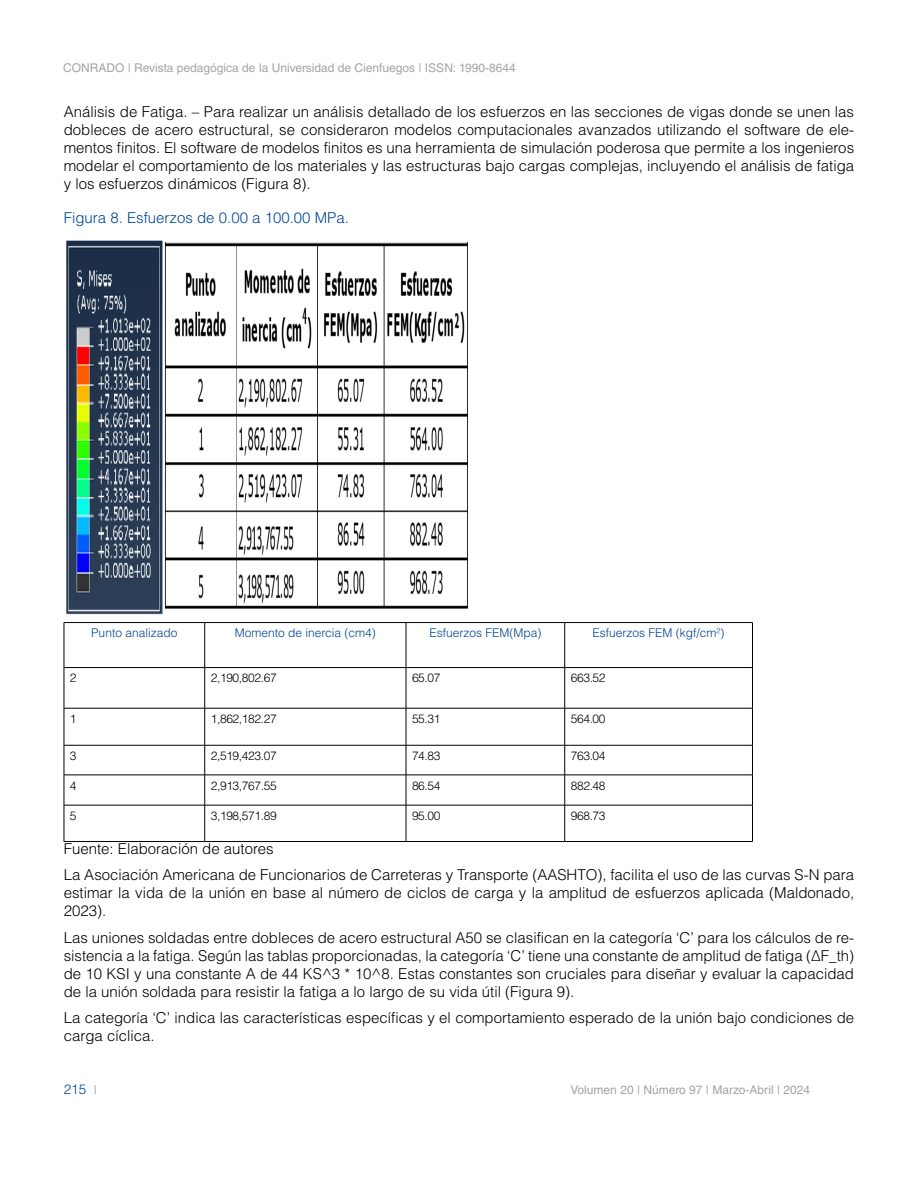
<style>
.page{position:relative;width:918px;height:1188px;background:#fff}
.page>*{position:absolute;margin:0;border:0;box-sizing:border-box;transform-origin:0 0}
.t1{font:300 15px/18px "Helvetica LT Std";color:#000}
.t2{font:300 15px "Helvetica LT Std";color:#004494}
.t3{font:300 13.5px "Helvetica LT Std";color:#004494}
.t4{font:300 12px "Helvetica LT Std";letter-spacing:-.03em;color:#000}
.t5{font:12px "Helvetica LT Std";color:#a3a4a6}
.t6{font:300 12px "Helvetica LT Std";color:#004494}
.s1{font-weight:400;font-size:12px;color:#a3a4a6}
</style>
<div class="page">
<img style="left:66px;top:240px;width:402px;height:375px">
<hr style="left:64px;top:622px;width:141px;height:1px;background:#000">
<hr style="left:64px;top:623px;width:1px;height:44px;background:#000">
<hr style="left:205px;top:622px;width:201px;height:1px;background:#000">
<hr style="left:204px;top:623px;width:1px;height:44px;background:#000">
<hr style="left:406px;top:622px;width:159px;height:1px;background:#000">
<hr style="left:406px;top:623px;width:1px;height:44px;background:#000">
<hr style="left:565px;top:622px;width:188px;height:1px;background:#000">
<hr style="left:564px;top:623px;width:1px;height:44px;background:#000">
<hr style="left:752px;top:623px;width:1px;height:44px;background:#000">
<hr style="left:64px;top:667px;width:141px;height:1px;background:#000">
<hr style="left:64px;top:668px;width:1px;height:40px;background:#000">
<hr style="left:205px;top:667px;width:201px;height:1px;background:#000">
<hr style="left:204px;top:668px;width:1px;height:40px;background:#000">
<hr style="left:406px;top:667px;width:159px;height:1px;background:#000">
<hr style="left:406px;top:668px;width:1px;height:40px;background:#000">
<hr style="left:565px;top:667px;width:188px;height:1px;background:#000">
<hr style="left:564px;top:668px;width:1px;height:40px;background:#000">
<hr style="left:752px;top:668px;width:1px;height:40px;background:#000">
<hr style="left:64px;top:708px;width:141px;height:1px;background:#000">
<hr style="left:64px;top:708px;width:1px;height:37px;background:#000">
<hr style="left:205px;top:708px;width:201px;height:1px;background:#000">
<hr style="left:204px;top:708px;width:1px;height:37px;background:#000">
<hr style="left:406px;top:708px;width:159px;height:1px;background:#000">
<hr style="left:406px;top:708px;width:1px;height:37px;background:#000">
<hr style="left:565px;top:708px;width:188px;height:1px;background:#000">
<hr style="left:564px;top:708px;width:1px;height:37px;background:#000">
<hr style="left:752px;top:708px;width:1px;height:37px;background:#000">
<hr style="left:64px;top:745px;width:141px;height:1px;background:#000">
<hr style="left:64px;top:745px;width:1px;height:30px;background:#000">
<hr style="left:205px;top:745px;width:201px;height:1px;background:#000">
<hr style="left:204px;top:745px;width:1px;height:30px;background:#000">
<hr style="left:406px;top:745px;width:159px;height:1px;background:#000">
<hr style="left:406px;top:745px;width:1px;height:30px;background:#000">
<hr style="left:565px;top:745px;width:188px;height:1px;background:#000">
<hr style="left:564px;top:745px;width:1px;height:30px;background:#000">
<hr style="left:752px;top:745px;width:1px;height:30px;background:#000">
<hr style="left:64px;top:775px;width:141px;height:1px;background:#000">
<hr style="left:64px;top:775px;width:1px;height:30px;background:#000">
<hr style="left:205px;top:775px;width:201px;height:1px;background:#000">
<hr style="left:204px;top:775px;width:1px;height:30px;background:#000">
<hr style="left:406px;top:775px;width:159px;height:1px;background:#000">
<hr style="left:406px;top:775px;width:1px;height:30px;background:#000">
<hr style="left:565px;top:775px;width:188px;height:1px;background:#000">
<hr style="left:564px;top:775px;width:1px;height:30px;background:#000">
<hr style="left:752px;top:775px;width:1px;height:30px;background:#000">
<hr style="left:64px;top:805px;width:141px;height:1px;background:#000">
<hr style="left:64px;top:805px;width:1px;height:36px;background:#000">
<hr style="left:205px;top:805px;width:201px;height:1px;background:#000">
<hr style="left:204px;top:805px;width:1px;height:36px;background:#000">
<hr style="left:406px;top:805px;width:159px;height:1px;background:#000">
<hr style="left:406px;top:805px;width:1px;height:36px;background:#000">
<hr style="left:565px;top:805px;width:188px;height:1px;background:#000">
<hr style="left:564px;top:805px;width:1px;height:36px;background:#000">
<hr style="left:752px;top:805px;width:1px;height:36px;background:#000">
<hr style="left:64px;top:841px;width:141px;height:1px;background:#000">
<hr style="left:205px;top:841px;width:201px;height:1px;background:#000">
<hr style="left:406px;top:841px;width:159px;height:1px;background:#000">
<hr style="left:565px;top:841px;width:188px;height:1px;background:#000">
<p class="t5" style="left:63px;top:61px;width:454px">CONRADO | Revista pedagógica de la Universidad de Cienfuegos | ISSN: 1990-8644</p>
<p class="t1" style="left:64px;top:103px;width:792px;text-align:justify">Análisis de Fatiga. – Para realizar un análisis detallado de los esfuerzos en las secciones de vigas donde se unen las dobleces de acero estructural, se consideraron modelos computacionales avanzados utilizando el software de ele&shy;mentos finitos. El software de modelos finitos es una herramienta de simulación poderosa que permite a los ingenieros modelar el comportamiento de los materiales y las estructuras bajo cargas complejas, incluyendo el análisis de fatiga y los esfuerzos dinámicos (Figura 8).</p>
<p class="t2" style="left:64px;top:208px;width:287px">Figura 8. Esfuerzos de 0.00 a 100.00 MPa.</p>
<p class="t6" style="left:91px;top:625px;width:88px">Punto analizado</p>
<p class="t6" style="left:235px;top:625px;width:143px">Momento de inercia (cm4)</p>
<p class="t6" style="left:429px;top:625px;width:114px">Esfuerzos FEM(Mpa)</p>
<p class="t6" style="left:593px;top:625px;width:134px">Esfuerzos FEM (kgf/cm²)</p>
<p class="t4" style="left:70px;top:670px;width:8px">2</p>
<p class="t4" style="left:211px;top:670px;width:68px">2,190,802.67</p>
<p class="t4" style="left:412px;top:670px;width:30px">65.07</p>
<p class="t4" style="left:571px;top:670px;width:36px">663.52</p>
<p class="t4" style="left:70px;top:711px;width:8px">1</p>
<p class="t4" style="left:211px;top:711px;width:68px">1,862,182.27</p>
<p class="t4" style="left:412px;top:711px;width:30px">55.31</p>
<p class="t4" style="left:571px;top:711px;width:36px">564.00</p>
<p class="t4" style="left:70px;top:748px;width:8px">3</p>
<p class="t4" style="left:211px;top:748px;width:68px">2,519,423.07</p>
<p class="t4" style="left:412px;top:748px;width:30px">74.83</p>
<p class="t4" style="left:571px;top:748px;width:36px">763.04</p>
<p class="t4" style="left:70px;top:778px;width:8px">4</p>
<p class="t4" style="left:211px;top:778px;width:68px">2,913,767.55</p>
<p class="t4" style="left:412px;top:778px;width:30px">86.54</p>
<p class="t4" style="left:571px;top:778px;width:36px">882.48</p>
<p class="t4" style="left:70px;top:808px;width:8px">5</p>
<p class="t4" style="left:211px;top:808px;width:68px">3,198,571.89</p>
<p class="t4" style="left:412px;top:808px;width:30px">95.00</p>
<p class="t4" style="left:571px;top:808px;width:36px">968.73</p>
<p class="t1" style="left:64px;top:835px;width:792px;line-height:26.5px">Fuente: Elaboración de autores<br>La Asociación Americana de Funcionarios de Carreteras y Transporte (AASHTO), facilita el uso de las curvas S-N para</p>
<p class="t1" style="left:64px;top:884px;width:792px">estimar la vida de la unión en base al número de ciclos de carga y la amplitud de esfuerzos aplicada (Maldonado,<br>2023).</p>
<p class="t1" style="left:64px;top:928px;width:792px;text-align:justify">Las uniones soldadas entre dobleces de acero estructural A50 se clasifican en la categoría ‘C’ para los cálculos de re&shy;sistencia a la fatiga. Según las tablas proporcionadas, la categoría ‘C’ tiene una constante de amplitud de fatiga (ΔF_th) de 10 KSI y una constante A de 44 KS^3 * 10^8. Estas constantes son cruciales para diseñar y evaluar la capacidad de la unión soldada para resistir la fatiga a lo largo de su vida útil (Figura 9).</p>
<p class="t1" style="left:64px;top:1009px;width:792px">La categoría ‘C’ indica las características específicas y el comportamiento esperado de la unión bajo condiciones de carga cíclica.</p>
<p class="t3" style="left:64px;top:1081px;width:35px">215 <span class="s1">|</span></p>
<p class="t5" style="left:571px;top:1083px;width:241px">Volumen 20 | Número 97 | Marzo-Abril | 2024</p>
</div>
